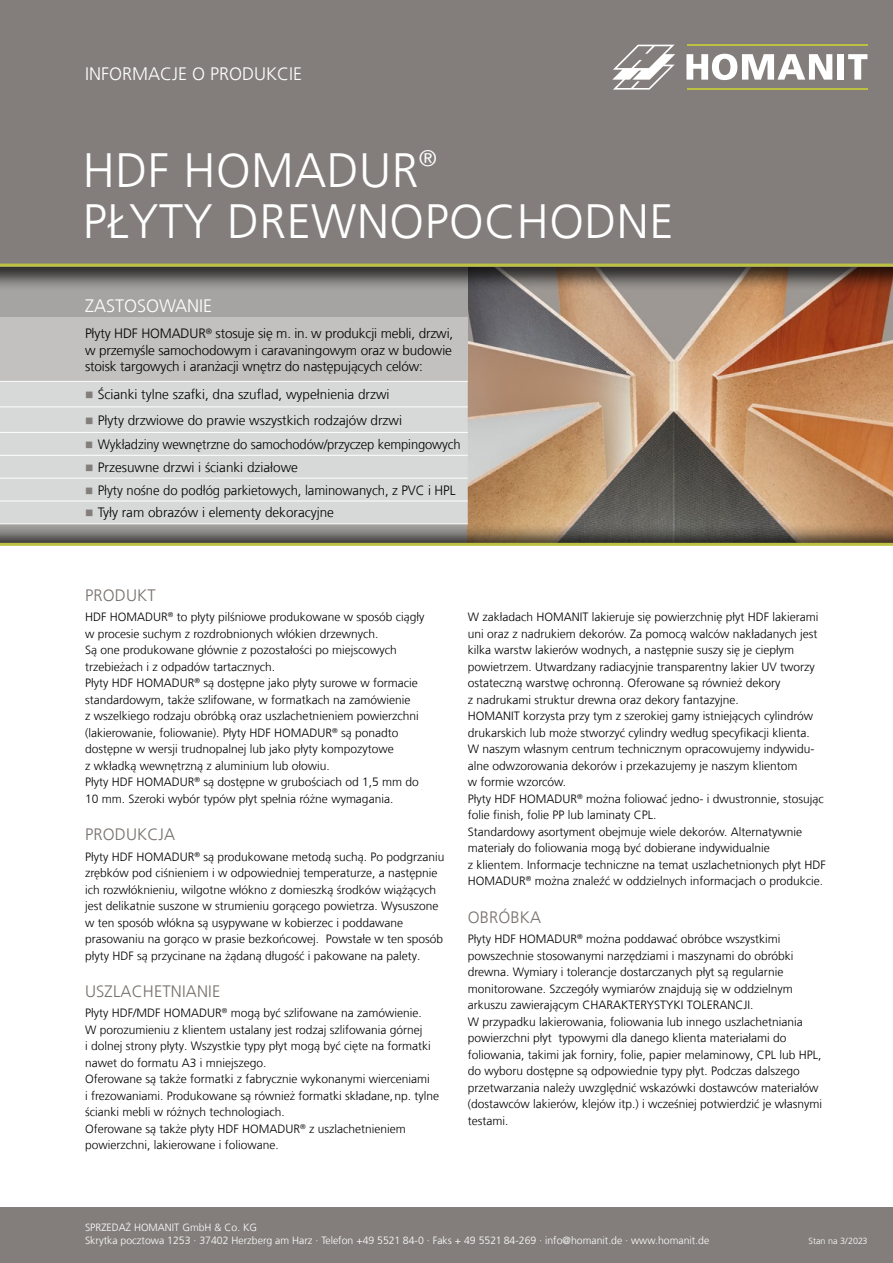
<style>
.page{position:relative;width:893px;height:1263px;background:#fff}
.page>*{position:absolute;margin:0;border:0;box-sizing:border-box;transform-origin:0 0}
.t1{font:300 48px/51px "Frutiger LT Com";letter-spacing:.01em;color:#fff}
.t2{font:300 18px "Frutiger LT Com";color:#fff}
.t3{font:300 16.5px "Frutiger LT Com";letter-spacing:.01em;color:#77716d}
.t4{font:300 13.5px/16.5px "Frutiger LT Com";letter-spacing:-.005em;color:#000;text-align:justify}
.t5{font:300 13.5px "Frutiger LT Com";letter-spacing:-.005em;color:#000;scale:.96 1}
.t6{font:300 12px/16.5px "Frutiger LT Com";color:#000}
.t7{font:300 10.5px/13.5px "Frutiger LT Com";color:#fff}
.t8{font:300 9px "Frutiger LT Com";color:#fff}
.s1{color:#837e7b}
</style>
<div class="page">
<img style="left:468px;top:290px;width:425px;height:232px">
<div style="left:0;top:267px;width:468px;height:51px;background:#a6a4a2"></div>
<div style="left:0;top:318px;width:468px;height:63px;background:#c2c1c0"></div>
<div style="left:0;top:382px;width:468px;height:140px;background:#d7d8d8"></div>
<hr style="left:0;top:406px;width:468px;height:1px;background:#fff">
<hr style="left:0;top:432px;width:468px;height:1px;background:#fff">
<hr style="left:0;top:455px;width:468px;height:1px;background:#fff">
<hr style="left:0;top:478px;width:468px;height:1px;background:#fff">
<hr style="left:0;top:501px;width:468px;height:1px;background:#fff">
<div style="left:0;top:522px;width:893px;height:741px;background:#000;opacity:.75"></div>
<div style="left:0;top:543px;width:893px;height:720px;background:#fff"></div>
<div style="left:0;top:1207px;width:893px;height:56px;background:#837e7b"></div>
<div style="left:0;top:0;width:893px;height:290px;background:#000;opacity:.75"></div>
<div style="left:0;top:0;width:893px;height:267px;background:#837e7b"></div>
<svg style="left:686px;top:54px;width:146px;height:26px"></svg>
<div style="left:837px;top:54px;width:7px;height:26px;background:#fff"></div>
<svg style="left:848px;top:54px;width:19px;height:26px"></svg>
<svg style="left:612px;top:45px;width:63px;height:45px"></svg>
<hr style="left:686px;top:45px;width:181px;height:1px;background:#bcc142">
<hr style="left:686px;top:88px;width:181px;height:2px;background:#bcc142">
<hr style="left:0;top:543px;width:893px;height:3px;background:#bcc142">
<hr style="left:0;top:264px;width:893px;height:3px;background:#bcc142">
<h2 class="t2" style="left:85px;top:63px;width:219px">INFORMACJE O PRODUKCIE</h2>
<h1 class="t1" style="left:83px;top:145px;width:592px">HDF HOMADUR<sup>®<br></sup>PŁYTY DREWNOPOCHODNE</h1>
<h2 class="t2" style="left:85px;top:295px;width:129px">ZASTOSOWANIE</h2>
<p class="t4" style="left:85px;top:325px;width:370px">Płyty HDF HOMADUR<sup>®</sup> stosuje się m. in. w produkcji mebli, drzwi, w przemyśle samochodowym i caravaningowym oraz w budowie stoisk targowych i aranżacji wnętrz do następujących celów:</p>
<p class="t4" style="left:85px;top:386px;width:306px"><span class="s1">■</span> Ścianki tylne szafki, dna szuflad, wypełnienia drzwi</p>
<p class="t4" style="left:85px;top:412px;width:319px"><span class="s1">■</span> Płyty drzwiowe do prawie wszystkich rodzajów drzwi</p>
<p class="t5" style="left:85px;top:436px;width:393px"><span class="s1">■</span> Wykładziny wewnętrzne do samochodów/przyczep kempingowych</p>
<p class="t4" style="left:85px;top:459px;width:215px"><span class="s1">■</span> Przesuwne drzwi i ścianki działowe</p>
<p class="t4" style="left:85px;top:482px;width:372px"><span class="s1">■</span> Płyty nośne do podłóg parkietowych, laminowanych, z PVC i HPL</p>
<p class="t4" style="left:85px;top:505px;width:250px"><span class="s1">■</span> Tyły ram obrazów i elementy dekoracyjne</p>
<h3 class="t3" style="left:85px;top:585px;width:72px">PRODUKT</h3>
<p class="t6" style="left:85px;top:609px;width:341px">HDF HOMADUR<sup>®</sup> to płyty pilśniowe produkowane w sposób ciągły w procesie suchym z rozdrobnionych włókien drzewnych.<br>Są one produkowane głównie z pozostałości po miejscowych trzebieżach i z odpadów tartacznych.<br>Płyty HDF HOMADUR<sup>®</sup> są dostępne jako płyty surowe w formacie standardowym, także szlifowane, w formatkach na zamówienie<br>z wszelkiego rodzaju obróbką oraz uszlachetnieniem powierzchni (lakierowanie, foliowanie). Płyty HDF HOMADUR<sup>®</sup> są ponadto dostępne w wersji trudnopalnej lub jako płyty kompozytowe<br>z wkładką wewnętrzną z aluminium lub ołowiu.<br>Płyty HDF HOMADUR<sup>®</sup> są dostępne w grubościach od 1,5 mm do 10 mm. Szeroki wybór typów płyt spełnia różne wymagania.</p>
<h3 class="t3" style="left:85px;top:825px;width:92px">PRODUKCJA</h3>
<p class="t6" style="left:85px;top:848px;width:361px">Płyty HDF HOMADUR<sup>®</sup> są produkowane metodą suchą. Po podgrzaniu zrębków pod ciśnieniem i w odpowiedniej temperaturze, a następnie ich rozwłóknieniu, wilgotne włókno z domieszką środków wiążących jest delikatnie suszone w strumieniu gorącego powietrza. Wysuszone w ten sposób włókna są usypywane w kobierzec i poddawane prasowaniu na gorąco w prasie bezkońcowej. Powstałe w ten sposób płyty HDF są przycinane na żądaną długość i pakowane na palety.</p>
<h3 class="t3" style="left:85px;top:981px;width:137px">USZLACHETNIANIE</h3>
<p class="t6" style="left:85px;top:1005px;width:356px">Płyty HDF/MDF HOMADUR<sup>®</sup> mogą być szlifowane na zamówienie.<br>W porozumieniu z klientem ustalany jest rodzaj szlifowania górnej<br>i dolnej strony płyty. Wszystkie typy płyt mogą być cięte na formatki nawet do formatu A3 i mniejszego.<br>Oferowane są także formatki z fabrycznie wykonanymi wierceniami<br>i frezowaniami. Produkowane są również formatki składane,np. tylne ścianki mebli w różnych technologiach.<br>Oferowane są także płyty HDF HOMADUR<sup>®</sup> z uszlachetnieniem powierzchni, lakierowane i foliowane.</p>
<p class="t6" style="left:468px;top:609px;width:359px">W zakładach HOMANIT lakieruje się powierzchnię płyt HDF lakierami uni oraz z nadrukiem dekorów. Za pomocą walców nakładanych jest kilka warstw lakierów wodnych, a następnie suszy się je ciepłym powietrzem. Utwardzany radiacyjnie transparentny lakier UV tworzy ostateczną warstwę ochronną. Oferowane są również dekory<br>z nadrukami struktur drewna oraz dekory fantazyjne.<br>HOMANIT korzysta przy tym z szerokiej gamy istniejących cylindrów drukarskich lub może stworzyć cylindry według specyfikacji klienta.<br>W naszym własnym centrum technicznym opracowujemy indywidu&shy;alne odwzorowania dekorów i przekazujemy je naszym klientom<br>w formie wzorców.<br>Płyty HDF HOMADUR<sup>®</sup> można foliować jedno- i dwustronnie, stosując folie finish, folie PP lub laminaty CPL.<br>Standardowy asortyment obejmuje wiele dekorów. Alternatywnie materiały do foliowania mogą być dobierane indywidualnie<br>z klientem. Informacje techniczne na temat uszlachetnionych płyt HDF HOMADUR<sup>®</sup> można znaleźć w oddzielnych informacjach o produkcie.</p>
<h3 class="t3" style="left:468px;top:907px;width:75px">OBRÓBKA</h3>
<p class="t6" style="left:468px;top:931px;width:356px">Płyty HDF HOMADUR<sup>®</sup> można poddawać obróbce wszystkimi powszechnie stosowanymi narzędziami i maszynami do obróbki drewna. Wymiary i tolerancje dostarczanych płyt są regularnie monitorowane. Szczegóły wymiarów znajdują się w oddzielnym arkuszu zawierającym CHARAKTERYSTYKI TOLERANCJI.<br>W przypadku lakierowania, foliowania lub innego uszlachetniania powierzchni płyt typowymi dla danego klienta materiałami do foliowania, takimi jak forniry, folie, papier melaminowy, CPL lub HPL, do wyboru dostępne są odpowiednie typy płyt. Podczas dalszego przetwarzania należy uwzględnić wskazówki dostawców materiałów (dostawców lakierów, klejów itp.) i wcześniej potwierdzić je własnymi testami.</p>
<p class="t7" style="left:85px;top:1220px;width:626px">SPRZEDAŻ HOMANIT GmbH &amp; Co. KG<br>Skrytka pocztowa 1253 · 37402 Herzberg am Harz · Telefon +49 5521 84-0 · Faks + 49 5521 84-269 · info@homanit.de · www.homanit.de</p>
<p class="t8" style="left:809px;top:1236px;width:60px">Stan na 3/2023</p>
</div>
